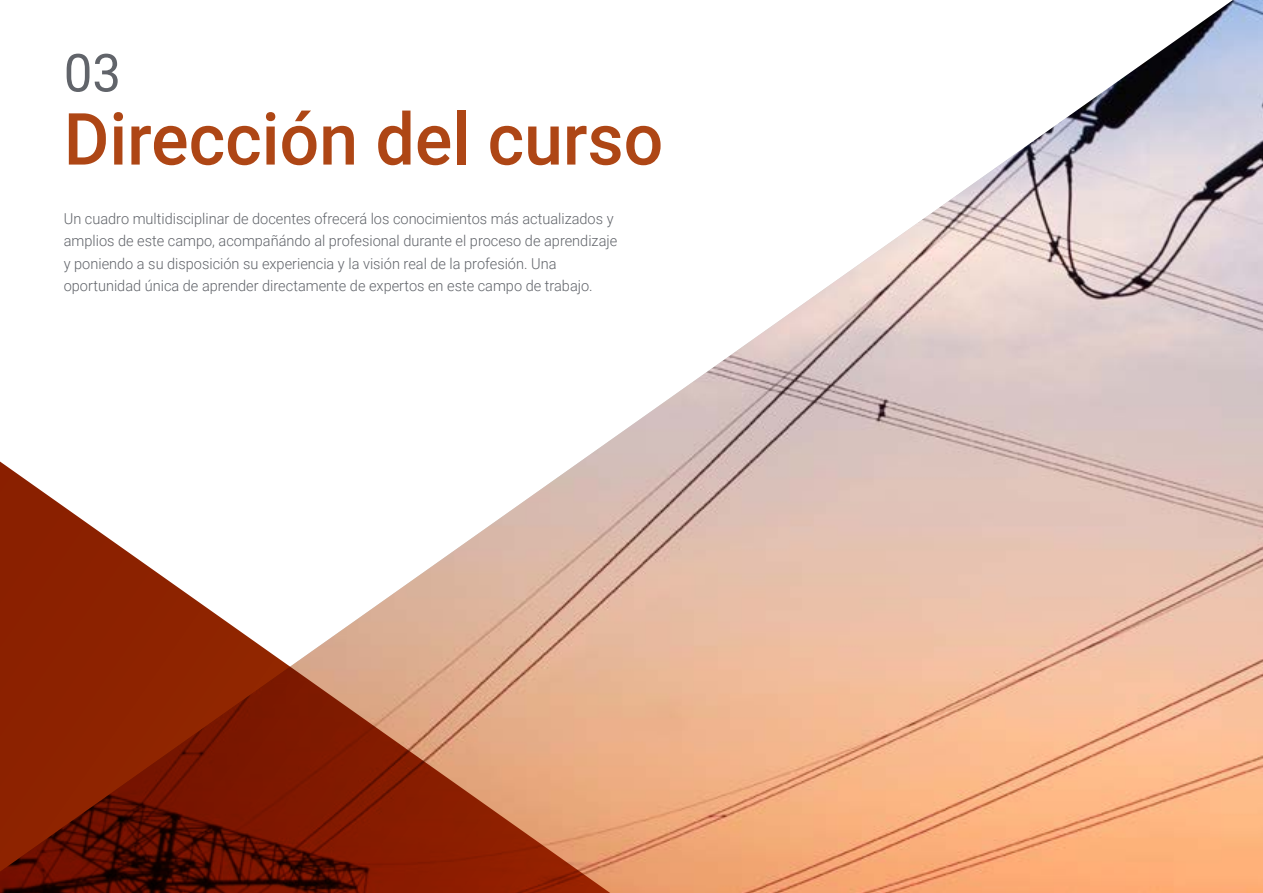
<style>
.page{position:relative;width:1263px;height:893px;background:#fff}
.page>*{position:absolute;margin:0;border:0;box-sizing:border-box;transform-origin:0 0}
.t1{font:500 72px "Roboto";color:#ae4615}
.t2{font:52.5px "Roboto";color:#61646a}
.t3{font:300 15px/22.5px "Roboto";color:#61646a}
</style>
<div class="page">
<img style="left:602px;top:0;width:661px;height:893px">
<svg style="left:0;top:446px;width:640px;height:447px"></svg>
<h2 class="t2" style="left:64px;top:36px;width:59px">03</h2>
<h1 class="t1" style="left:64px;top:89px;width:601px">Dirección del curso</h1>
<p class="t3" style="left:64px;top:207px;width:555px">Un cuadro multidisciplinar de docentes ofrecerá los conocimientos más actualizados y amplios de este campo, acompañándo al profesional durante el proceso de aprendizaje y poniendo a su disposición su experiencia y la visión real de la profesión. Una oportunidad única de aprender directamente de expertos en este campo de trabajo.</p>
</div>
